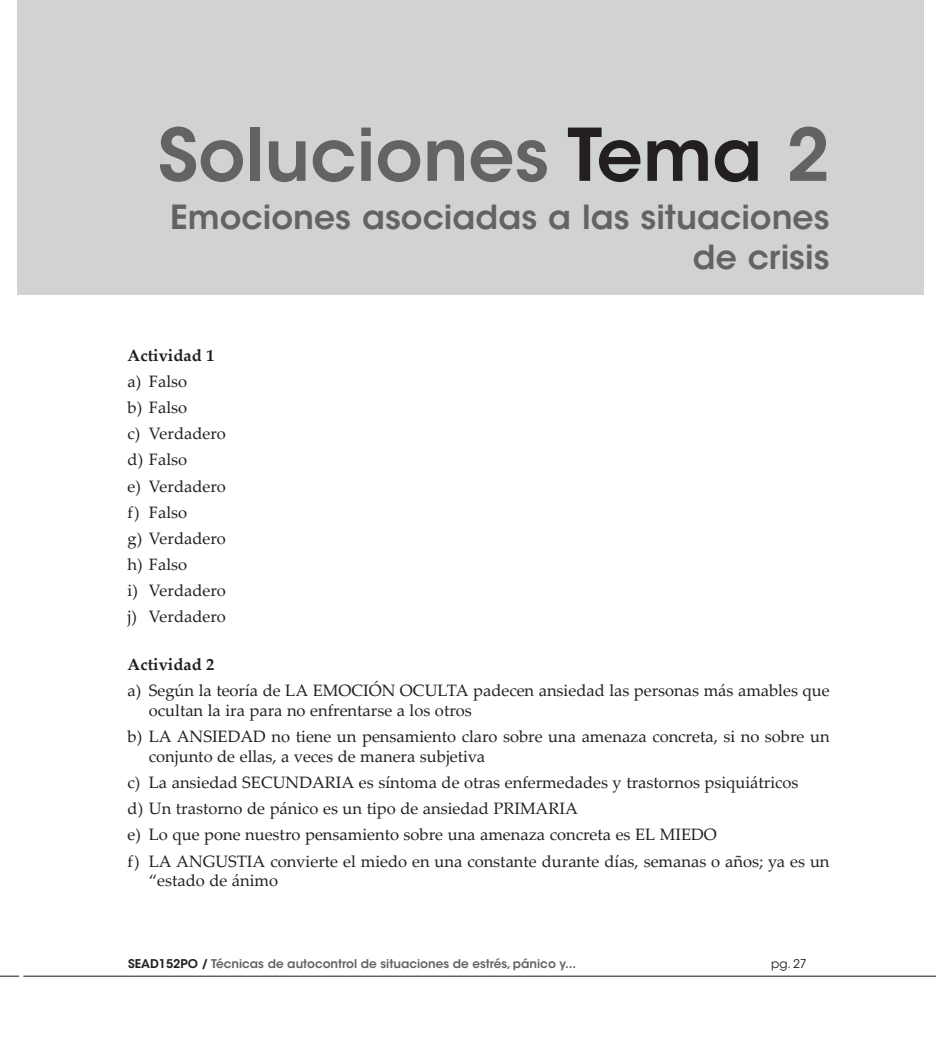
<style>
.page{position:relative;width:936px;height:1063px;background:#fff}
.page>*{position:absolute;margin:0;border:0;box-sizing:border-box;transform-origin:0 0}
._01{font:600 72px "ITC Avant Garde Std";color:#636366}
._0_TITULO_TEMA{font:600 33px/39.6px "ITC Avant Garde Std";color:#636366;text-align:right}
.guion_1{font:16.5px/19.8px "Palatino Linotype";color:#231f20}
.Actividad{font:700 16.5px "Palatino Linotype";color:#231f20}
.t1{font:600 12px "ITC Avant Garde Std";color:#636366}
.t2{font:12px "ITC Avant Garde Std";color:#231f20}
.s1{color:#231f20}
</style>
<div class="page">
<hr style="left:23px;top:976px;width:912px;height:1px;background:#636366">
<svg style="left:0;top:976px;width:19px;height:1px"></svg>
<div style="left:17px;top:0;width:906px;height:294px;background:#d1d2d4"></div>
<p class="_01" style="left:158px;top:109px;width:673px">Soluciones <span class="s1">Tema</span> 2</p>
<p class="_0_TITULO_TEMA" style="left:170px;top:197px;width:660px">Emociones asociadas a las situaciones de crisis</p>
<p class="Actividad" style="left:128px;top:343px;width:88px">Actividad 1</p>
<p class="guion_1" style="left:128px;top:371px;width:61px">a) Falso</p>
<p class="guion_1" style="left:128px;top:397px;width:61px">b) Falso</p>
<p class="guion_1" style="left:128px;top:423px;width:100px">c) Verdadero</p>
<p class="guion_1" style="left:128px;top:449px;width:61px">d) Falso</p>
<p class="guion_1" style="left:128px;top:475px;width:100px">e) Verdadero</p>
<p class="guion_1" style="left:128px;top:502px;width:61px">f) Falso</p>
<p class="guion_1" style="left:128px;top:528px;width:100px">g) Verdadero</p>
<p class="guion_1" style="left:128px;top:554px;width:61px">h) Falso</p>
<p class="guion_1" style="left:128px;top:580px;width:100px">i) Verdadero</p>
<p class="guion_1" style="left:128px;top:606px;width:100px">j) Verdadero</p>
<p class="Actividad" style="left:128px;top:653px;width:88px">Actividad 2</p>
<p class="guion_1" style="left:149px;top:680px;width:682px;text-indent:-21px">a) Según la teoría de LA EMOCIÓN OCULTA padecen ansiedad las personas más amables que ocultan la ira para no enfrentarse a los otros</p>
<p class="guion_1" style="left:149px;top:726px;width:682px;text-indent:-21px">b) LA ANSIEDAD no tiene un pensamiento claro sobre una amenaza concreta, si no sobre un conjunto de ellas, a veces de manera subjetiva</p>
<p class="guion_1" style="left:128px;top:772px;width:672px">c) La ansiedad SECUNDARIA es síntoma de otras enfermedades y trastornos psiquiátricos</p>
<p class="guion_1" style="left:128px;top:798px;width:451px">d) Un trastorno de pánico es un tipo de ansiedad PRIMARIA</p>
<p class="guion_1" style="left:128px;top:824px;width:590px">e) Lo que pone nuestro pensamiento sobre una amenaza concreta es EL MIEDO</p>
<p class="guion_1" style="left:149px;top:850px;width:682px;text-indent:-21px">f) LA ANGUSTIA convierte el miedo en una constante durante días, semanas o años; ya es un “estado de ánimo</p>
<p class="t1" style="left:128px;top:956px;width:449px"><span class="s1">SEAD152PO /</span> Técnicas de autocontrol de situaciones de estrés, pánico y...</p>
<p class="t2" style="left:771px;top:956px;width:37px">pg. 27</p>
</div>
